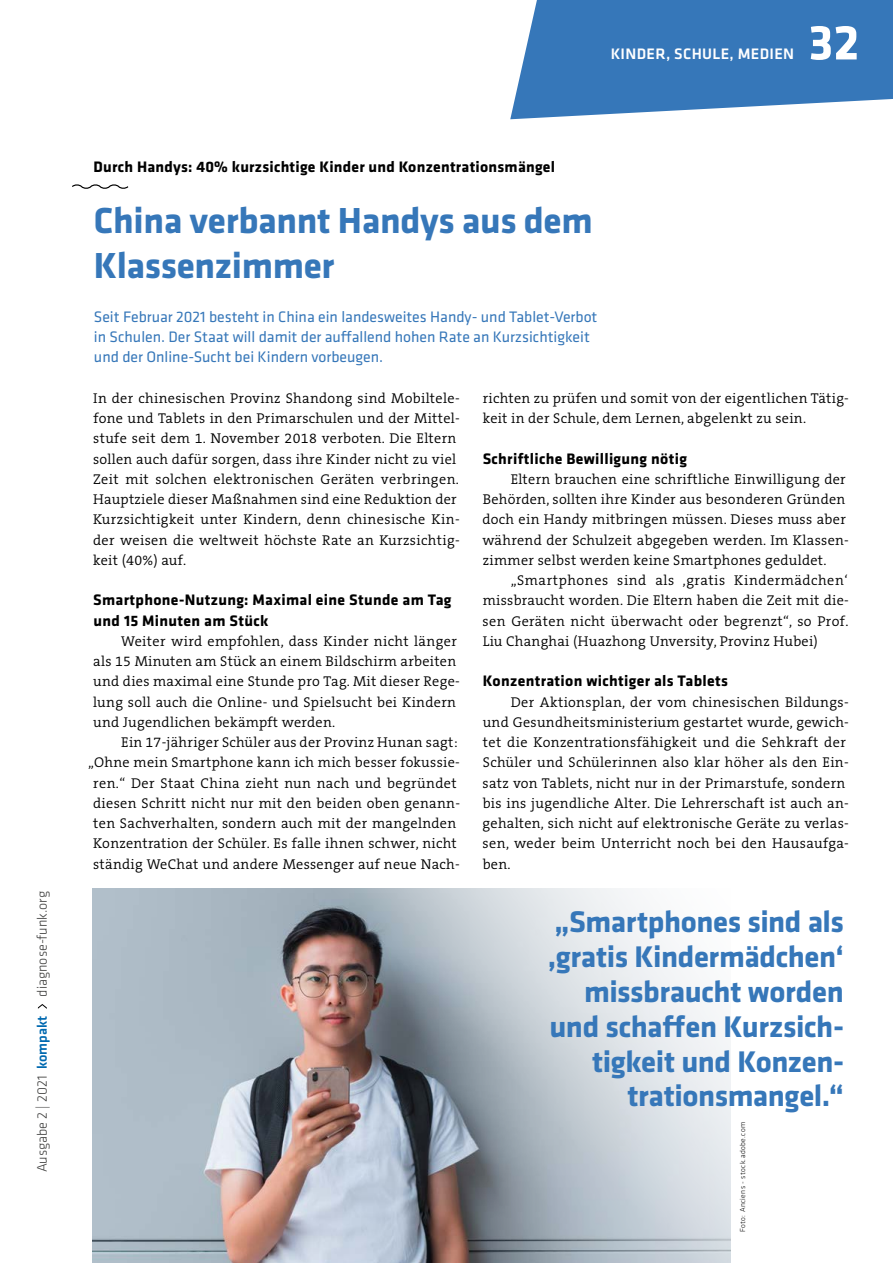
<style>
.page{position:relative;width:893px;height:1263px;background:#fff}
.page>*{position:absolute;margin:0;border:0;box-sizing:border-box;transform-origin:0 0}
.t1{font:700 51px "Klavika Basic";color:#fff}
.t2{font:700 37.5px/45px "Klavika Basic";letter-spacing:-.01em;color:#3677b9}
.t3{font:700 30.9px/34.8px "Klavika Basic";letter-spacing:-.015em;color:#3677b9;text-align:right}
.t4{font:700 15.75px/20.2px "Klavika Basic";letter-spacing:.02em;color:#000}
.t5{font:15.75px/20.2px "Klavika Basic";color:#3677b9}
.t6{font:500 15.75px "Klavika Basic";letter-spacing:.02em;color:#fff}
.t7{font:300 14.25px/20.2px "The Serif B W4";letter-spacing:.02em;color:#000}
.t8{font:300 14.25px "Klavika Basic";color:#3c3c3b}
.t9{font:300 7.5px "Klavika Basic";letter-spacing:.05em;color:#000}
.s1{font-weight:500;color:#0069b0}
</style>
<div class="page">
<svg style="left:510px;top:0;width:383px;height:119px;fill:#3677b9"></svg>
<svg style="left:72px;top:184px;width:57px;height:5px"></svg>
<img style="left:93px;top:889px;width:637px;height:374px">
<svg style="left:38px;top:1004px;width:9px;height:5px"></svg>
<p class="t6" style="left:611px;top:43px;width:185px">KINDER, SCHULE, MEDIEN</p>
<h1 class="t1" style="left:808px;top:6px;width:52px">32</h1>
<p class="t8" style="left:34px;top:997px;width:107px;rotate:-90deg">diagnose-funk.org</p>
<p class="t8" style="left:34px;top:1172px;width:158px;rotate:-90deg">Ausgabe 2 | 2021 <span class="s1">kompakt</span></p>
<p class="t4" style="left:94px;top:156px;width:463px">Durch Handys: 40% kurzsichtige Kinder und Konzentrationsmängel</p>
<h2 class="t2" style="left:94px;top:197px;width:500px">China verbannt Handys aus dem<br>Klassenzimmer</h2>
<p class="t5" style="left:94px;top:306px;width:505px">Seit Februar 2021 besteht in China ein landesweites Handy- und Tablet-Verbot in Schulen. Der Staat will damit der auffallend hohen Rate an Kurzsichtigkeit und der Online-Sucht bei Kindern vorbeugen.</p>
<p class="t7" style="left:93px;top:388px;width:368px">In der chinesischen Provinz Shandong sind Mobiltele&shy;fone und Tablets in den Primarschulen und der Mittel&shy;stufe seit dem 1. November 2018 verboten. Die Eltern sollen auch dafür sorgen, dass ihre Kinder nicht zu viel Zeit mit solchen elektronischen Geräten verbringen.<br>Hauptziele dieser Maßnahmen sind eine Reduktion der Kurzsichtigkeit unter Kindern, denn chinesische Kin&shy;der weisen die weltweit höchste Rate an Kurzsichtig&shy;keit (40%) auf.</p>
<p class="t4" style="left:93px;top:589px;width:360px">Smartphone-Nutzung: Maximal eine Stunde am Tag und 15 Minuten am Stück</p>
<p class="t7" style="left:93px;top:631px;width:368px;text-indent:28px">Weiter wird empfohlen, dass Kinder nicht länger als 15 Minuten am Stück an einem Bildschirm arbeiten und dies maximal eine Stunde pro Tag. Mit dieser Rege&shy;lung soll auch die Online- und Spielsucht bei Kindern und Jugendlichen bekämpft werden.</p>
<p class="t7" style="left:88px;top:732px;width:373px;text-align:right">Ein 17-jähriger Schüler aus der Provinz Hunan sagt: „Ohne mein Smartphone kann ich mich besser fokussie&shy;ren.“ Der Staat China zieht nun nach und begründet diesen Schritt nicht nur mit den beiden oben genann&shy;ten Sachverhalten, sondern auch mit der mangelnden Konzentration der Schüler. Es falle ihnen schwer, nicht ständig WeChat und andere Messenger auf neue Nach-</p>
<p class="t7" style="left:483px;top:388px;width:368px">richten zu prüfen und somit von der eigentlichen Tätig&shy;keit in der Schule, dem Lernen, abgelenkt zu sein.</p>
<p class="t4" style="left:483px;top:447px;width:206px">Schriftliche Bewilligung nötig</p>
<p class="t7" style="left:482px;top:469px;width:368px;text-indent:28px">Eltern brauchen eine schriftliche Einwilligung der Behörden, sollten ihre Kinder aus besonderen Gründen doch ein Handy mitbringen müssen. Dieses muss aber während der Schulzeit abgegeben werden. Im Klassen&shy;zimmer selbst werden keine Smartphones geduldet.</p>
<p class="t7" style="left:483px;top:570px;width:368px;text-align:justify;text-indent:28px">„Smartphones sind als ‚gratis Kindermädchen‘ missbraucht worden. Die Eltern haben die Zeit mit die&shy;sen Geräten nicht überwacht oder begrenzt“, so Prof.<br>Liu Changhai (Huazhong Unversity, Provinz Hubei)</p>
<p class="t4" style="left:483px;top:670px;width:246px">Konzentration wichtiger als Tablets</p>
<p class="t7" style="left:483px;top:692px;width:368px;text-indent:28px">Der Aktionsplan, der vom chinesischen Bildungs&shy;und Gesundheitsministerium gestartet wurde, gewich&shy;tet die Konzentrationsfähigkeit und die Sehkraft der Schüler und Schülerinnen also klar höher als den Ein&shy;satz von Tablets, nicht nur in der Primarstufe, sondern bis ins jugendliche Alter. Die Lehrerschaft ist auch an&shy;gehalten, sich nicht auf elektronische Geräte zu verlas&shy;sen, weder beim Unterricht noch bei den Hausaufga&shy;ben.</p>
<h3 class="t3" style="left:548px;top:903px;width:297px">„Smartphones sind als ‚gratis Kindermädchen‘ missbraucht worden und schaffen Kurzsich&shy;tigkeit und Konzen&shy;trationsmangel.“</h3>
<p class="t9" style="left:738px;top:1232px;width:112px;rotate:-90deg">Foto: Anciens - stock.adobe.com</p>
</div>
